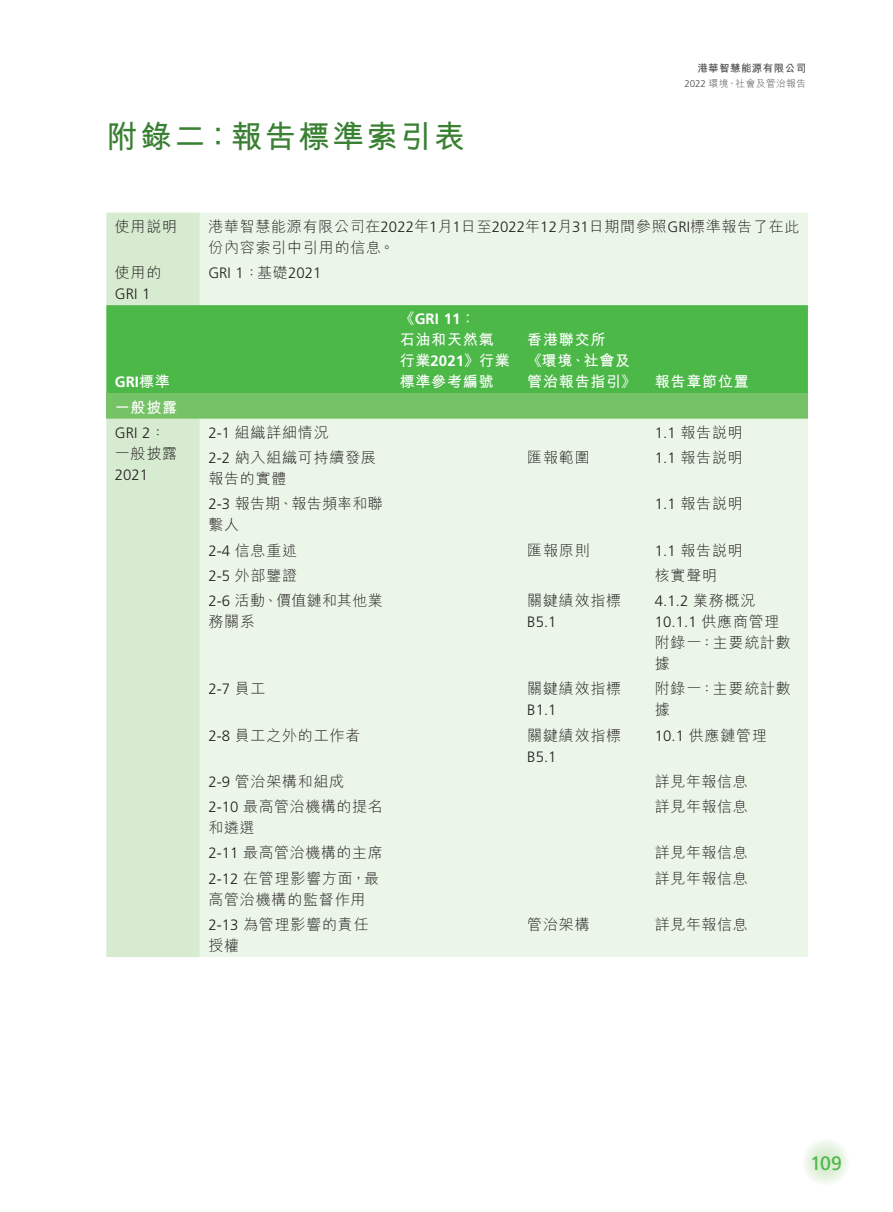
<style>
.page{position:relative;width:893px;height:1212px;background:#fff}
.page>*{position:absolute;margin:0;border:0;box-sizing:border-box;transform-origin:0 0}
.t1{font:700 31.5px "M Hei HK";letter-spacing:.075em;color:#3a8033}
.t2{font:19.5px "Frutiger LT Std";color:#4cb848}
.Body_Text{font:300 15px/21px "M Hei HK";letter-spacing:.055em;color:#231f20}
.Body_Text-2{font:300 15px/21px "Frutiger LT Std";letter-spacing:.005em;color:#231f20}
.Body_Text-3{font:700 15px "M Hei HK";letter-spacing:.055em;color:#fff}
.Body_Text-4{font:300 15px/21px "M Hei HK";letter-spacing:.015em;color:#231f20}
.Body_Text-5{font:700 15px "Frutiger LT Std";letter-spacing:.005em;color:#fff}
.t3{font:700 10.5px "M Hei HK";letter-spacing:.04em;color:#494a4b}
.t4{font:300 9.75px "M Hei HK";letter-spacing:.04em;color:#494a4b}
.s1{font-family:"Frutiger LT Std"}
.s2{font-family:"M Hei HK"}
</style>
<div class="page">
<svg style="left:802px;top:1138px;width:48px;height:47px"></svg>
<div style="left:106px;top:213px;width:94px;height:92px;background:#d7ebd0"></div>
<div style="left:200px;top:213px;width:608px;height:92px;background:#ebf5e8"></div>
<div style="left:106px;top:305px;width:702px;height:88px;background:#4cb848"></div>
<div style="left:106px;top:393px;width:702px;height:26px;background:#76c266"></div>
<div style="left:106px;top:419px;width:94px;height:538px;background:#d7ebd0"></div>
<div style="left:200px;top:419px;width:608px;height:538px;background:#ebf5e8"></div>
<h1 class="t1" style="left:106px;top:113px;width:361px">附錄二：報告標準索引表</h1>
<p class="t3" style="left:697px;top:60px;width:110px">港華智慧能源有限公司</p>
<p class="t4" style="left:685px;top:78px;width:123px"><span class="s1">2022</span> 環境、社會及管治報告</p>
<p class="Body_Text" style="left:115px;top:215px;width:64px">使用說明</p>
<p class="Body_Text" style="left:208px;top:215px;width:593px">港華智慧能源有限公司在<span class="s1">2022</span>年<span class="s1">1</span>月<span class="s1">1</span>日至<span class="s1">2022</span>年<span class="s1">12</span>月<span class="s1">31</span>日期間參照<span class="s1">GRI</span>標準報告了在此份內容索引中引用的信息。</p>
<p class="Body_Text-2" style="left:115px;top:262px;width:48px"><span class="s2">使用的<br></span>GRI 1</p>
<p class="Body_Text-2" style="left:208px;top:262px;width:115px">GRI 1<span class="s2">：基礎</span>2021</p>
<p class="Body_Text-5" style="left:115px;top:373px;width:57px">GRI<span class="s2">標準</span></p>
<p class="Body_Text-5" style="left:400px;top:310px;width:77px"><span class="s2">《</span>GRI 11<span class="s2">：</span></p>
<p class="Body_Text-3" style="left:400px;top:329px;width:95px">石油和天然氣</p>
<p class="Body_Text-3" style="left:400px;top:350px;width:112px">行業<span class="s1">2021</span>》行業</p>
<p class="Body_Text-3" style="left:400px;top:371px;width:95px">標準參考編號</p>
<p class="Body_Text-3" style="left:527px;top:329px;width:80px">香港聯交所</p>
<p class="Body_Text-3" style="left:527px;top:350px;width:105px">《環境、社會及</p>
<p class="Body_Text-3" style="left:527px;top:371px;width:111px">管治報告指引》</p>
<p class="Body_Text-3" style="left:655px;top:371px;width:95px">報告章節位置</p>
<p class="Body_Text-3" style="left:115px;top:396px;width:64px">一般披露</p>
<p class="Body_Text-2" style="left:115px;top:422px;width:64px">GRI 2<span class="s2">：一般披露<br></span>2021</p>
<p class="Body_Text" style="left:208px;top:421px;width:122px"><span class="s1">2-1</span> 組織詳細情況</p>
<p class="Body_Text" style="left:655px;top:421px;width:89px"><span class="s1">1.1</span> 報告說明</p>
<p class="Body_Text" style="left:208px;top:447px;width:169px"><span class="s1">2-2</span> 納入組織可持續發展報告的實體</p>
<p class="Body_Text" style="left:527px;top:447px;width:64px">匯報範圍</p>
<p class="Body_Text" style="left:655px;top:447px;width:89px"><span class="s1">1.1</span> 報告說明</p>
<p class="Body_Text-4" style="left:208px;top:493px;width:176px"><span class="s1">2-3</span> 報告期、報告頻率和聯繫人</p>
<p class="Body_Text" style="left:655px;top:493px;width:89px"><span class="s1">1.1</span> 報告說明</p>
<p class="Body_Text" style="left:208px;top:539px;width:90px"><span class="s1">2-4</span> 信息重述</p>
<p class="Body_Text" style="left:527px;top:539px;width:64px">匯報原則</p>
<p class="Body_Text" style="left:655px;top:539px;width:89px"><span class="s1">1.1</span> 報告說明</p>
<p class="Body_Text" style="left:208px;top:564px;width:90px"><span class="s1">2-5</span> 外部鑒證</p>
<p class="Body_Text" style="left:655px;top:564px;width:64px">核實聲明</p>
<p class="Body_Text-4" style="left:208px;top:590px;width:176px"><span class="s1">2-6</span> 活動、價值鏈和其他業務關系</p>
<p class="Body_Text" style="left:527px;top:590px;width:95px">關鍵績效指標<br><span class="s1">B5.1</span></p>
<p class="Body_Text-2" style="left:655px;top:591px;width:102px">4.1.2 <span class="s2">業務概況</span></p>
<p class="Body_Text-2" style="left:655px;top:612px;width:126px">10.1.1 <span class="s2">供應商管理</span></p>
<p class="Body_Text" style="left:655px;top:632px;width:138px">附錄一：主要統計數據</p>
<p class="Body_Text-2" style="left:208px;top:679px;width:59px">2-7 <span class="s2">員工</span></p>
<p class="Body_Text" style="left:527px;top:678px;width:95px">關鍵績效指標<br><span class="s1">B1.1</span></p>
<p class="Body_Text" style="left:655px;top:678px;width:138px">附錄一：主要統計數據</p>
<p class="Body_Text" style="left:208px;top:724px;width:153px"><span class="s1">2-8</span> 員工之外的工作者</p>
<p class="Body_Text" style="left:527px;top:724px;width:95px">關鍵績效指標<br><span class="s1">B5.1</span></p>
<p class="Body_Text" style="left:655px;top:724px;width:114px"><span class="s1">10.1</span> 供應鏈管理</p>
<p class="Body_Text" style="left:208px;top:770px;width:138px"><span class="s1">2-9</span> 管治架構和組成</p>
<p class="Body_Text" style="left:655px;top:770px;width:94px">詳見年報信息</p>
<p class="Body_Text" style="left:208px;top:796px;width:176px"><span class="s1">2-10</span> 最高管治機構的提名和遴選</p>
<p class="Body_Text" style="left:655px;top:796px;width:94px">詳見年報信息</p>
<p class="Body_Text" style="left:208px;top:842px;width:176px"><span class="s1">2-11</span> 最高管治機構的主席</p>
<p class="Body_Text" style="left:655px;top:842px;width:94px">詳見年報信息</p>
<p class="Body_Text" style="left:208px;top:867px;width:172px"><span class="s1">2-12</span> 在管理影響方面，最高管治機構的監督作用</p>
<p class="Body_Text" style="left:655px;top:867px;width:94px">詳見年報信息</p>
<p class="Body_Text" style="left:208px;top:913px;width:162px"><span class="s1">2-13</span> 為管理影響的責任授權</p>
<p class="Body_Text" style="left:527px;top:913px;width:64px">管治架構</p>
<p class="Body_Text" style="left:655px;top:913px;width:94px">詳見年報信息</p>
<h2 class="t2" style="left:810px;top:1151px;width:33px">109</h2>
</div>
